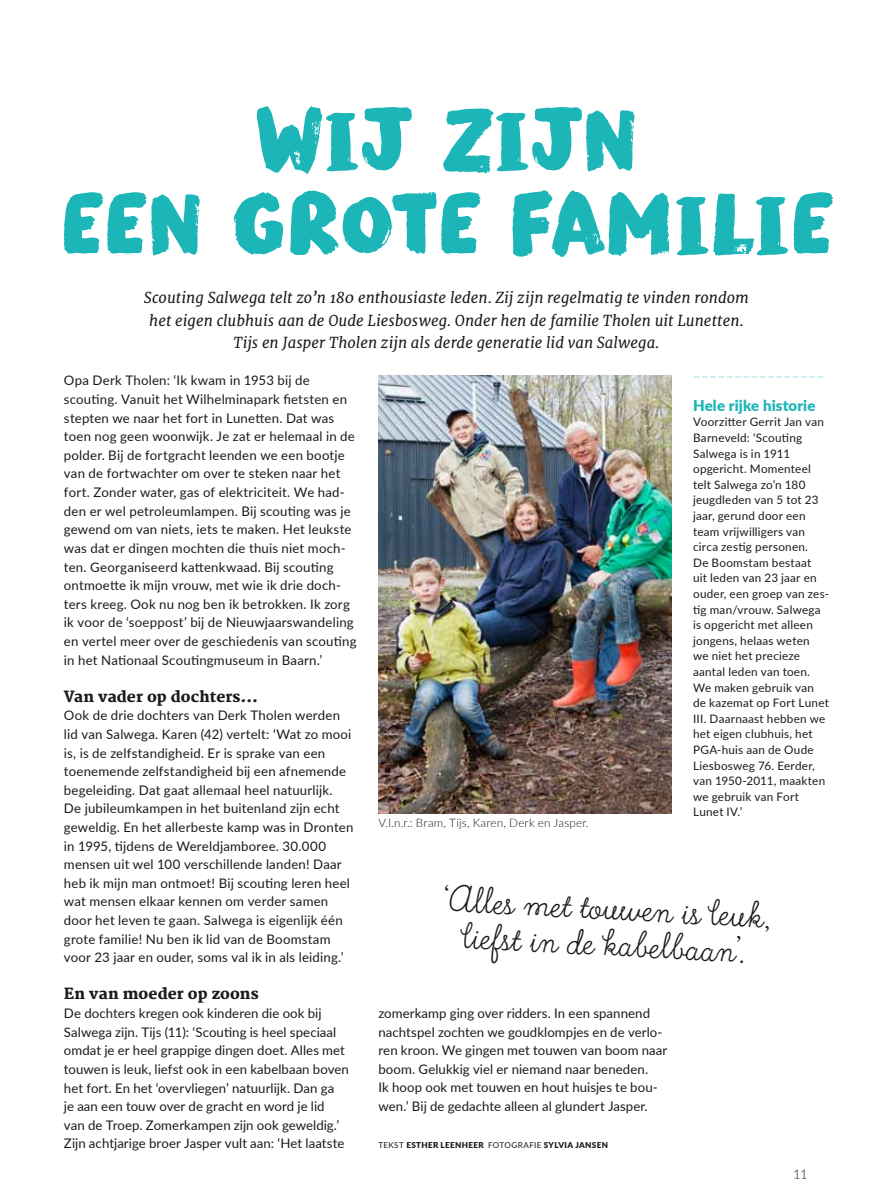
<style>
.page{position:relative;width:893px;height:1191px;background:#fff}
.page>*{position:absolute;margin:0;border:0;box-sizing:border-box;transform-origin:0 0}
.t1{font:84px/84px "Modern Brush";letter-spacing:-.005em;color:#1cb5b8;text-align:center}
.t2{font:45px/36px "True North Script";color:#1a1a18;text-align:center}
.t3{font:italic 15px/22.5px "Merriweather";color:#1a1a18;text-align:center}
.t4{font:800 15px "Merriweather";color:#1a1a18}
.t5{font:900 15px "Lato";color:#1cb5b8}
.t6{font:15px "True North Script";color:#1cb5b8}
.t7{font:13.2px/18.6px "Lato";letter-spacing:.015em;color:#1a1a18}
.t8{font:300 13.2px "Lato";color:#1a1a18}
.t9{font:11.7px/15.6px "Lato";letter-spacing:.02em;color:#1a1a18}
.t10{font:300 11.7px "Lato";letter-spacing:.015em;color:#1a1a18}
.t11{font:900 8.1px "Lato";letter-spacing:.045em;color:#1a1a18}
.s1{font-weight:400}
</style>
<div class="page">
<img style="left:378px;top:376px;width:294px;height:437px">
<h1 class="t1" style="left:60px;top:98px;width:774px">Wij zijn<br>een grote familie</h1>
<p class="t3" style="left:144px;top:287px;width:606px">Scouting Salwega telt zo’n 180 enthousiaste leden. Zij zijn regelmatig te vinden rondom het eigen clubhuis aan de Oude Liesbosweg. Onder hen de familie Tholen uit Lunetten.<br>Tijs en Jasper Tholen zijn als derde generatie lid van Salwega.</p>
<p class="t6" style="left:693px;top:365px;width:133px">_ _ _ _ _ _ _ _ _ _ _ _ _ _ _ _</p>
<p class="t5" style="left:693px;top:394px;width:124px">HELE RIJKE HISTORIE</p>
<p class="t9" style="left:693px;top:414px;width:138px">Voorzitter Gerrit Jan van<br>Barneveld: ‘Scouting<br>Salwega is in 1911 opgericht. Momenteel telt Salwega zo’n 180 jeugdleden van 5 tot 23 jaar, gerund door een team vrijwilligers van circa zestig personen.<br>De Boomstam bestaat<br>uit leden van 23 jaar en ouder, een groep van zes&shy;tig man/vrouw. Salwega is opgericht met alleen jongens, helaas weten<br>we niet het precieze aantal leden van toen.<br>We maken gebruik van de kazemat op Fort Lunet<br>III . Daarnaast hebben we het eigen clubhuis, het<br>PGA-</p>
<p class="t7" style="left:64px;top:371px;width:294px">Opa Derk Tholen: ‘Ik kwam in 1953 bij de scouting. Vanuit het Wilhelminapark fietsten en stepten we naar het fort in Lunetten. Dat was toen nog geen woonwijk. Je zat er helemaal in de polder. Bij de fortgracht leenden we een bootje van de fortwachter om over te steken naar het fort. Zonder water, gas of elektriciteit. We had&shy;den er wel petroleumlampen. Bij scouting was je gewend om van niets, iets te maken. Het leukste was dat er dingen mochten die thuis niet moch&shy;ten. Georganiseerd kattenkwaad. Bij scouting ontmoette ik mijn vrouw, met wie ik drie doch&shy;ters kreeg. Ook nu nog ben ik betrokken. I k zorg ik voor de ‘soeppost’ bij de N ieuwjaarswandeling en vertel meer over de geschiedenis van scouting in het Nationaal Scoutingmuseum in Baarn.’</p>
<p class="t4" style="left:64px;top:687px;width:196px">Van vader op dochters…</p>
<p class="t7" style="left:64px;top:705px;width:291px">Ook de drie dochters van Derk Tholen werden lid van Salwega. Karen (42) vertelt: ‘Wat zo mooi is, is de zelfstandigheid. Er is sprake van een toenemende zelfstandigheid bij een afnemende begeleiding. Dat gaat allemaal heel natuurlijk.<br>De jubileumkampen in het buitenland zijn echt geweldig. En het allerbeste kamp was in Dronten in 1995, tijdens de Wereldjamboree. 30.000 mensen uit wel 100 verschillende landen! Daar heb ik mijn man ontmoet! Bij scouting leren heel wat mensen elkaar kennen om verder samen door het leven te gaan. Salwega is eigenlijk één grote familie! N u ben ik lid van de Boomstam voor 23 jaar en ouder, soms val ik in als leiding.’</p>
<p class="t4" style="left:64px;top:985px;width:196px">En van moeder op zoons</p>
<p class="t7" style="left:64px;top:1003px;width:287px">De dochters kregen ook kinderen die ook bij Salwega zijn. Tijs (11): ‘Scouting is heel speciaal omdat je er heel grappige dingen doet. Alles met touwen is leuk, liefst ook in een kabelbaan boven het fort. En het ‘overvliegen’ natuurlijk. Dan ga<br>je aan een touw over de gracht en word je lid<br>van de Troep. Zomerkampen zijn ook geweldig.’ Zijn achtjarige broer Jasper vult aan: ‘Het laatste</p>
<p class="t7" style="left:378px;top:1003px;width:290px">zomerkamp ging over ridders. I n een spannend nachtspel zochten we goudklompjes en de verlo&shy;ren kroon. We gingen met touwen van boom naar boom. Gelukkig viel er niemand naar beneden.<br>I k hoop ook met touwen en hout huisjes te bou&shy;wen.’ Bij de gedachte alleen al glundert Jasper.</p>
<p class="t9" style="left:693px;top:741px;width:134px;text-indent:29px">huis aan de Oude<br>Liesbosweg 76. Eerder, van 1950-2011, maakten we gebruik van Fort<br>Lunet IV.’</p>
<p class="t10" style="left:378px;top:814px;width:212px">V.l.n.r.: Bram, Tijs, Karen, Derk en Jasper.</p>
<h2 class="t2" style="left:442px;top:883px;width:331px;rotate:3deg">‘Alles met touwen is leuk, liefst in de kabelbaan’.</h2>
<p class="t11" style="left:378px;top:1139px;width:231px"><span class="s1">Tekst</span> ESTHER LEENHEER <span class="s1">Fotografie</span> SYLVIA JANSEN</p>
<p class="t8" style="left:793px;top:1164px;width:16px">11</p>
</div>
